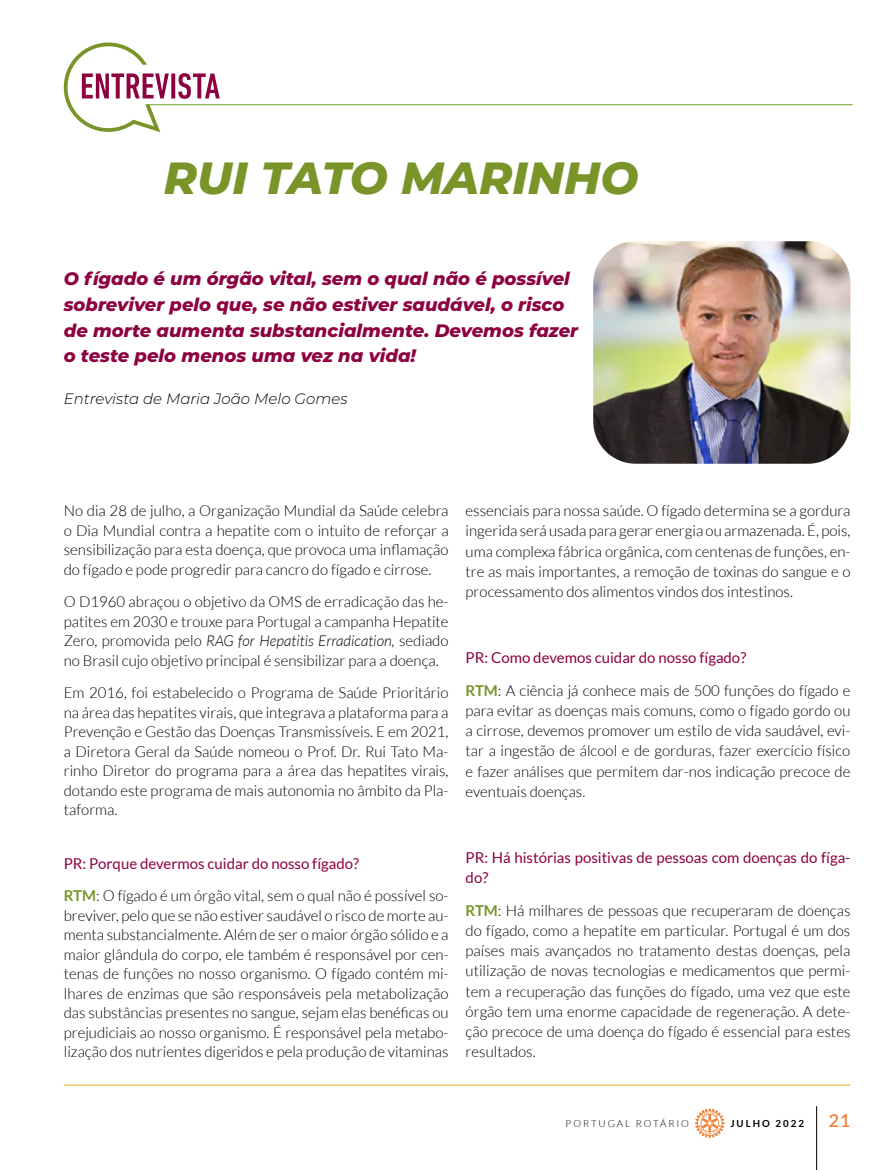
<style>
.page{position:relative;width:893px;height:1170px;background:#fff}
.page>*{position:absolute;margin:0;border:0;box-sizing:border-box;transform-origin:0 0}
.t1{font:italic 800 45px "Montserrat";color:#799429}
.t2{font:italic 800 18px/25.5px "Montserrat";color:#8d0140}
.t3{font:600 18px "Lato";color:#f08136}
.t4{font:300 15px/19.5px "Lato";color:#000;text-align:justify}
.t5{font:15px/20.1px "Lato";color:#8d0140}
.t6{font:italic 300 15px "Montserrat";color:#000}
.t7{font:300 9.75px "Lato";letter-spacing:.2em;color:#000}
.t8{font:700 9.75px "Lato";letter-spacing:.2em;color:#000}
.s1{font-style:italic}
.s2{font-weight:400;color:#8d0140}
.s3{font-weight:700;color:#799429}
</style>
<div class="page">
<svg style="left:695px;top:1108px;width:30px;height:29px"></svg>
<hr style="left:816px;top:1106px;width:1px;height:63px;background:#000">
<hr style="left:64px;top:1084px;width:786px;height:1px;background:#f7a827">
<svg style="left:64px;top:43px;width:156px;height:89px"></svg>
<hr style="left:146px;top:104px;width:707px;height:1px;background:#6fac28">
<img style="left:593px;top:241px;width:257px;height:222px">
<h1 class="t1" style="left:164px;top:144px;width:476px">RUI TATO MARINHO</h1>
<p class="t2" style="left:64px;top:265px;width:516px">O fígado é um órgão vital, sem o qual não é possível sobreviver pelo que, se não estiver saudável, o risco de morte aumenta substancialmente. Devemos fazer o teste pelo menos uma vez na vida!</p>
<p class="t6" style="left:64px;top:388px;width:285px">Entrevista de Maria João Melo Gomes</p>
<p class="t4" style="left:64px;top:501px;width:386px">No dia 28 de julho, a Organização Mundial da Saúde celebra o Dia Mundial contra a hepatite com o intuito de reforçar a sensibilização para esta doença, que provoca uma inflamação do fígado e pode progredir para cancro do fígado e cirrose.</p>
<p class="t4" style="left:64px;top:592px;width:386px">O D1960 abraçou o objetivo da OMS de erradicação das he&shy;patites em 2030 e trouxe para Portugal a campanha Hepatite Zero, promovida pelo <span class="s1">RAG for Hepatitis Erradication,</span> sediado no Brasil cujo objetivo principal é sensibilizar para a doença.</p>
<p class="t4" style="left:64px;top:683px;width:386px">Em 2016, foi estabelecido o Programa de Saúde Prioritário na área das hepatites virais, que integrava a plataforma para a Prevenção e Gestão das Doenças Transmissíveis. E em 2021, a Diretora Geral da Saúde nomeou o Prof. Dr. Rui Tato Ma&shy;rinho Diretor do programa para a área das hepatites virais, dotando este programa de mais autonomia no âmbito da Pla&shy;taforma.</p>
<p class="t4" style="left:64px;top:847px;width:386px;line-height:32.2px"><span class="s2">PR: Porque devermos cuidar do nosso fígado?<br></span><span class="s3">RTM</span>: O fígado é um órgão vital, sem o qual não é possível so-</p>
<p class="t4" style="left:64px;top:905px;width:386px">breviver, pelo que se não estiver saudável o risco de morte au&shy;menta substancialmente. Além de ser o maior órgão sólido e a maior glândula do corpo, ele também é responsável por cen&shy;tenas de funções no nosso organismo. O fígado contém mi&shy;lhares de enzimas que são responsáveis pela metabolização das substâncias presentes no sangue, sejam elas benéficas ou prejudiciais ao nosso organismo. É responsável pela metabo&shy;lização dos nutrientes digeridos e pela produção de vitaminas</p>
<p class="t4" style="left:466px;top:500px;width:386px;line-height:20.2px">essenciais para nossa saúde. O fígado determina se a gordura ingerida será usada para gerar energia ou armazenada. É, pois, uma complexa fábrica orgânica, com centenas de funções, en&shy;tre as mais importantes, a remoção de toxinas do sangue e o processamento dos alimentos vindos dos intestinos.</p>
<p class="t4" style="left:466px;top:641px;width:386px;line-height:33px"><span class="s2">PR: Como devemos cuidar do nosso fígado?<br></span><span class="s3">RTM</span>: A ciência já conhece mais de 500 funções do fígado e</p>
<p class="t4" style="left:466px;top:700px;width:386px;line-height:20.2px">para evitar as doenças mais comuns, como o fígado gordo ou a cirrose, devemos promover um estilo de vida saudável, evi&shy;tar a ingestão de álcool e de gorduras, fazer exercício físico e fazer análises que permitem dar-nos indicação precoce de eventuais doenças.</p>
<p class="t5" style="left:466px;top:847px;width:386px">PR: Há histórias positivas de pessoas com doenças do fíga&shy;do?</p>
<p class="t4" style="left:466px;top:900px;width:386px;line-height:20.2px"><span class="s3">RTM</span>: Há milhares de pessoas que recuperaram de doenças do fígado, como a hepatite em particular. Portugal é um dos países mais avançados no tratamento destas doenças, pela utilização de novas tecnologias e medicamentos que permi&shy;tem a recuperação das funções do fígado, uma vez que este órgão tem uma enorme capacidade de regeneração. A dete&shy;ção precoce de uma doença do fígado é essencial para estes resultados.</p>
<p class="t7" style="left:566px;top:1118px;width:125px">PORTUGAL ROTÁRIO</p>
<p class="t8" style="left:730px;top:1118px;width:75px">JULHO 2022</p>
<p class="t3" style="left:829px;top:1107px;width:23px">21</p>
</div>
